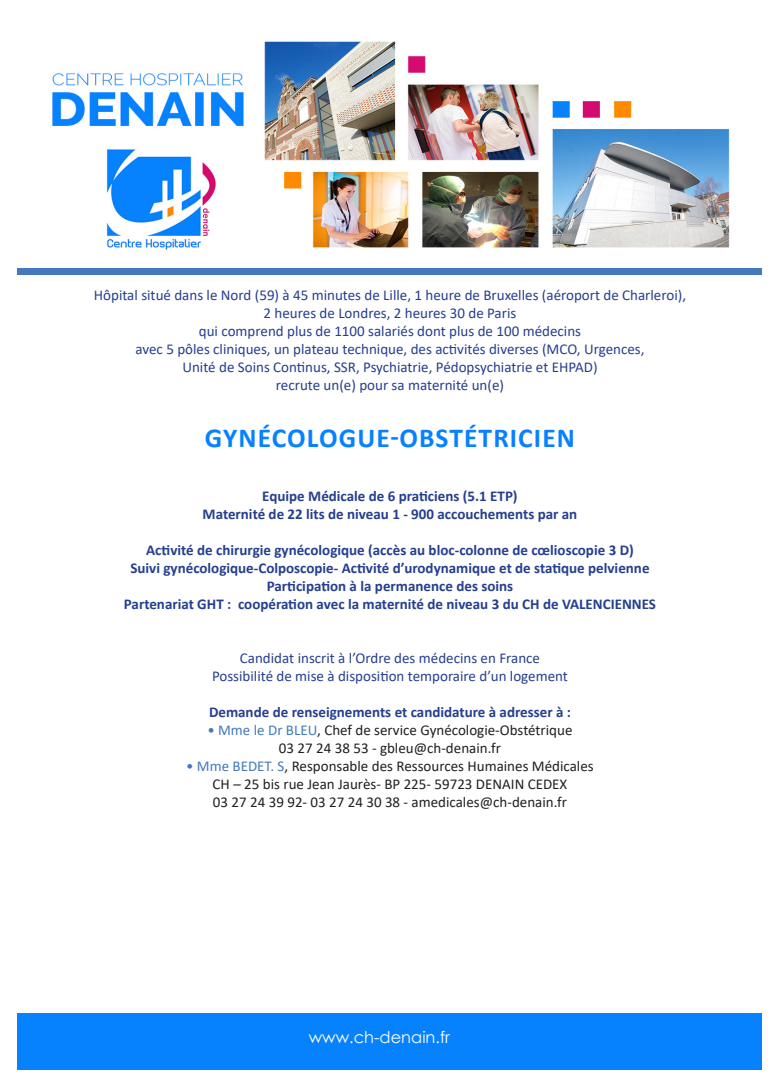
<style>
.page{position:relative;width:780px;height:1088px;background:#fff}
.page>*{position:absolute;margin:0;border:0;box-sizing:border-box;transform-origin:0 0}
.t1{font:700 27.5px "Calibri";letter-spacing:.04em;color:#0781ff}
.t2{font:16.25px "Century Gothic";color:#fff}
.t3{font:15px/18px "Calibri";color:#253f8e;text-align:center}
.t4{font:700 15px/18px "Calibri";color:#253f8e;text-align:center}
.t5{font:15px/18px "Calibri";color:#231f20;text-align:center}
.s1{color:#4379bd}
</style>
<div class="page">
<img style="left:52px;top:41px;width:678px;height:207px">
<img style="left:94px;top:138px;width:129px;height:112px">
<div style="left:18px;top:268px;width:744px;height:7px;background:#4379bd"></div>
<div style="left:18px;top:1013px;width:744px;height:57px;background:#0682fe"></div>
<p class="t3" style="left:94px;top:286px;width:593px">Hôpital situé dans le Nord (59) à 45 minutes de Lille, 1 heure de Bruxelles (aéroport de Charleroi), 2 heures de Londres, 2 heures 30 de Paris<br>qui comprend plus de 1100 salariés dont plus de 100 médecins<br>avec 5 pôles cliniques, un plateau technique, des activités diverses (MCO, Urgences,<br>Unité de Soins Continus, SSR, Psychiatrie, Pédopsychiatrie et EHPAD)<br>recrute un(e) pour sa maternité un(e)</p>
<h1 class="t1" style="left:205px;top:418px;width:368px">GYNécolog ue-obstétricien</h1>
<p class="t4" style="left:203px;top:487px;width:376px">Equipe Médicale de 6 praticiens (5.1 ETP)<br>Maternité de 22 lits de niveau 1 - 900 accouchements par an</p>
<p class="t4" style="left:124px;top:541px;width:527px">Activité de chirurgie gynécologique (accès au bloc-colonne de cœlioscopie 3 D)<br>Suivi gynécologique-Colposcopie- Activité d’urodynamique et de statique pelvienne Participation à la permanence des soins<br>Partenariat GHT : coopération avec la maternité de niveau 3 du CH de VALENCIENNES</p>
<p class="t3" style="left:212px;top:649px;width:357px">Candidat inscrit à l’Ordre des médecins en France<br>Possibilité de mise à disposition temporaire d’un logement</p>
<p class="t4" style="left:209px;top:703px;width:363px">Demande de renseignements et candidature à adresser à :</p>
<p class="t5" style="left:207px;top:721px;width:366px"><span class="s1">• Mme le Dr BLEU</span>, Chef de service Gynécologie-Obstétrique<br>03 27 24 38 53 - gbleu@ch-denain.fr</p>
<p class="t5" style="left:186px;top:757px;width:409px"><span class="s1">• Mme BEDET. S</span>, Responsable des Ressources Humaines Médicales<br>CH – 25 bis rue Jean Jaurès- BP 225- 59723 DENAIN CEDEX<br>03 27 24 39 92- 03 27 24 30 38 - amedicales@ch-denain.fr</p>
<p class="t2" style="left:309px;top:1026px;width:143px">www.ch-denain.fr</p>
</div>
